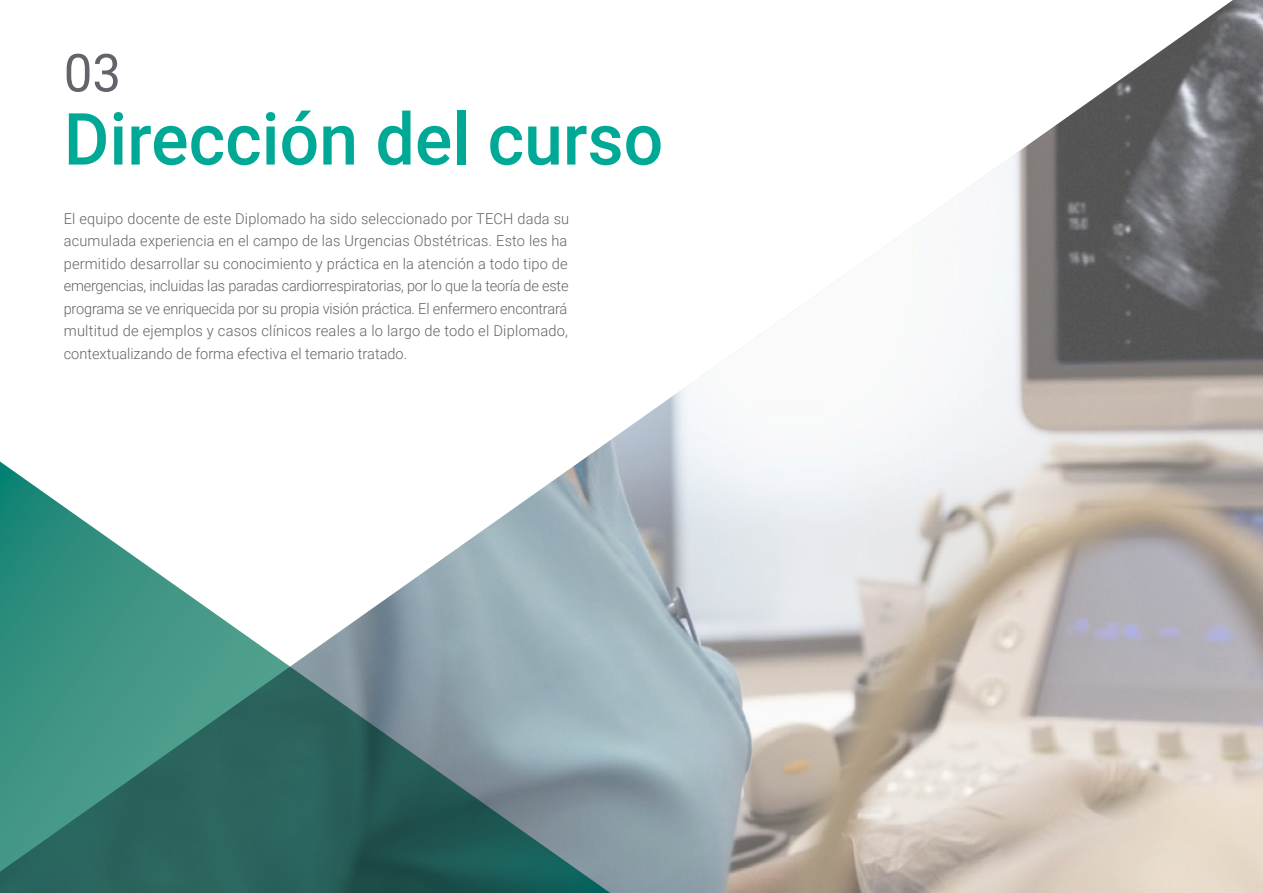
<style>
.page{position:relative;width:1263px;height:893px;background:#fff}
.page>*{position:absolute;margin:0;border:0;box-sizing:border-box;transform-origin:0 0}
.t1{font:500 72px "Roboto";color:#00a996}
.t2{font:52.5px "Roboto";color:#61646a}
.t3{font:300 15px/22.5px "Roboto";letter-spacing:.015em;color:#61646a}
</style>
<div class="page">
<img style="left:602px;top:0;width:661px;height:893px">
<svg style="left:0;top:446px;width:640px;height:447px"></svg>
<h2 class="t2" style="left:64px;top:36px;width:59px">03</h2>
<h1 class="t1" style="left:64px;top:89px;width:601px">Dirección del curso</h1>
<p class="t3" style="left:64px;top:207px;width:507px">El equipo docente de este Diplomado ha sido seleccionado por TECH dada su acumulada experiencia en el campo de las Urgencias Obstétricas. Esto les ha permitido desarrollar su conocimiento y práctica en la atención a todo tipo de emergencias, incluidas las paradas cardiorrespiratorias, por lo que la teoría de este programa se ve enriquecida por su propia visión práctica. El enfermero encontrará multitud de ejemplos y casos clínicos reales a lo largo de todo el Diplomado, contextualizando de forma efectiva el temario tratado.</p>
</div>
